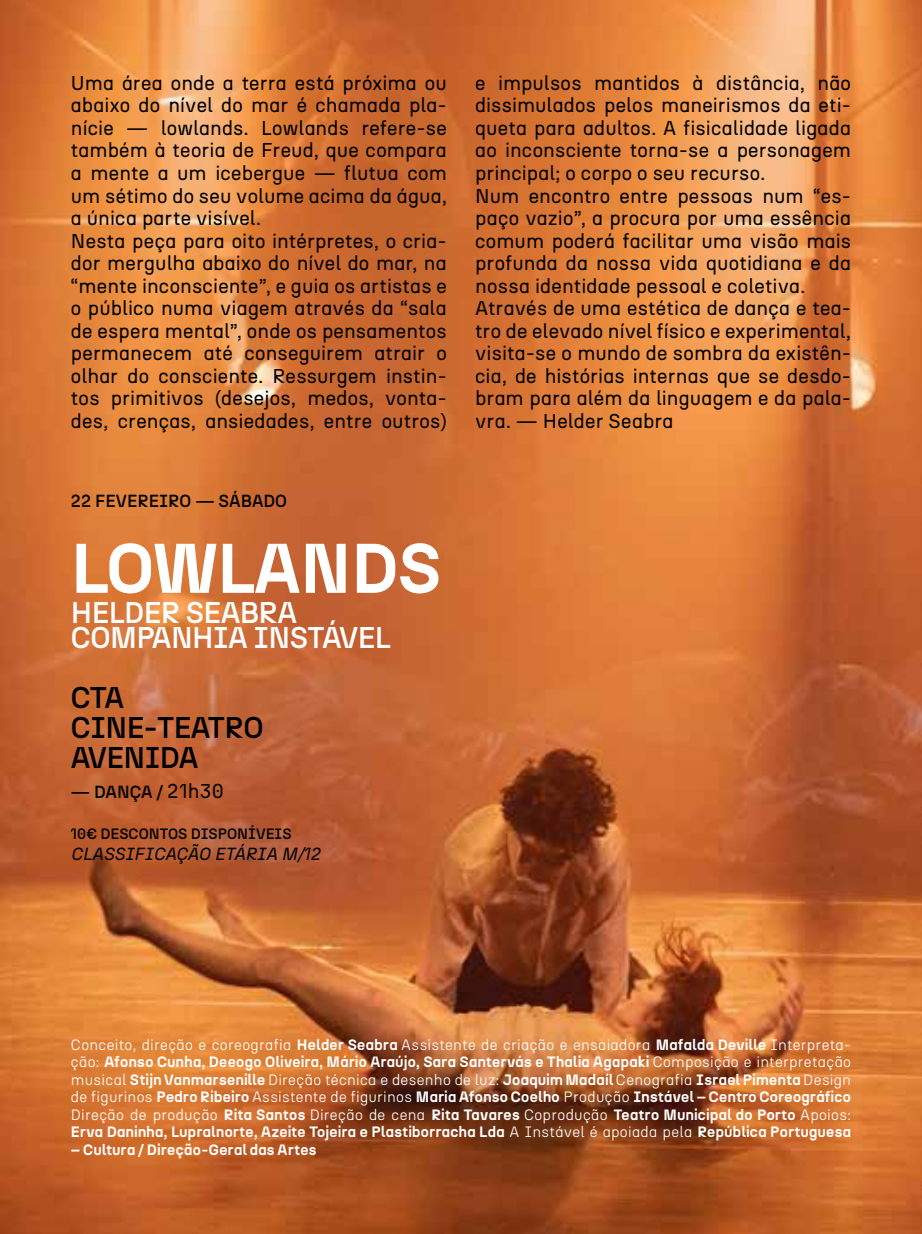
<style>
.page{position:relative;width:922px;height:1234px;background:#fff}
.page>*{position:absolute;margin:0;border:0;box-sizing:border-box;transform-origin:0 0}
.t1{font:700 70px "N27";color:#fff}
.t2{font:500 30px/25px "N27";letter-spacing:-.02em;color:#fff}
.t3{font:500 30px/30px "N27";letter-spacing:-.02em;color:#000}
.t4{font:20px/22.5px "N27";letter-spacing:.01em;color:#000}
.t5{font:500 17.5px "N27";color:#000}
.t6{font:italic 17.5px "N27";color:#000}
.t7{font:700 15px/17.5px "N27";letter-spacing:.035em;color:#fff;text-align:justify}
.t8{font:500 15px "N27";color:#000}
.s1{font-weight:400;font-size:20px}
.s2{font-weight:300}
</style>
<div class="page">
<img style="left:0;top:0;width:921px;height:1233px">
<p class="t4" style="left:71px;top:71px;width:377px">Uma área onde a terra está próxima ou abaixo do nível do mar é chamada pla&shy;nície — lowlands. Lowlands refere-se também à teoria de Freud, que compara a mente a um icebergue — flutua com um sétimo do seu volume acima da água, a única parte visível.<br>Nesta peça para oito intérpretes, o cria&shy;dor mergulha abaixo do nível do mar, na “mente inconsciente”, e guia os artistas e o público numa viagem através da “sala de espera mental”, onde os pensamentos permanecem até conseguirem atrair o olhar do consciente. Ressurgem instin&shy;tos primitivos (desejos, medos, vonta&shy;des, crenças, ansiedades, entre outros)</p>
<p class="t5" style="left:71px;top:489px;width:217px">22 FEVEREIRO — SÁBADO</p>
<h1 class="t1" style="left:71px;top:524px;width:371px">LOWLANDS</h1>
<h2 class="t2" style="left:71px;top:599px;width:321px">HELDER SEABRA<br>COMPANHIA INSTÁVEL</h2>
<h2 class="t3" style="left:71px;top:682px;width:194px">CTA<br>CINE-TEATRO<br>AVENIDA</h2>
<p class="t5" style="left:71px;top:780px;width:154px">— DANÇA / <span class="s1">21h30</span></p>
<p class="t8" style="left:71px;top:823px;width:222px">10€ DESCONTOS DISPONÍVEIS</p>
<p class="t6" style="left:71px;top:842px;width:251px">CLASSIFICAÇÃO ETÁRIA M/12</p>
<p class="t4" style="left:475px;top:71px;width:377px">e impulsos mantidos à distância, não dissimulados pelos maneirismos da eti&shy;queta para adultos. A fisicalidade ligada ao inconsciente torna-se a personagem principal; o corpo o seu recurso.<br>Num encontro entre pessoas num “es&shy;paço vazio”, a procura por uma essência comum poderá facilitar uma visão mais profunda da nossa vida quotidiana e da nossa identidade pessoal e coletiva.<br>Através de uma estética de dança e tea&shy;tro de elevado nível físico e experimental, visita-se o mundo de sombra da existên&shy;cia, de histórias internas que se desdo&shy;bram para além da linguagem e da pala&shy;vra. — Helder Seabra</p>
<p class="t7" style="left:71px;top:1035px;width:781px"><span class="s2">Conceito, direção e coreografia</span> Helder Seabra <span class="s2">Assistente de criação e ensaiadora</span> Mafalda Deville <span class="s2">Interpreta&shy;ção:</span> Afonso Cunha, Deeogo Oliveira, Mário Araújo, Sara Santervás e Thalia Agapaki <span class="s2">Composição e interpretação musical</span> Stijn Vanmarsenille <span class="s2">Direção técnica e desenho de luz:</span> Joaquim Madaíl <span class="s2">Cenografia</span> Israel Pimenta <span class="s2">Design de figurinos</span> Pedro Ribeiro <span class="s2">Assistente de figurinos</span> Maria Afonso Coelho <span class="s2">Produção</span> Instável – Centro Coreográfico <span class="s2">Direção de produção</span> Rita Santos <span class="s2">Direção de cena</span> Rita Tavares <span class="s2">Coprodução</span> Teatro Municipal do Porto <span class="s2">Apoios:<br></span>Erva Daninha, Lupralnorte, Azeite Tojeira e Plastiborracha Lda <span class="s2">A Instável é apoiada pela</span> República Portuguesa</p>
<p class="t7" style="left:71px;top:1140px;width:247px">– Cultura / Direção-Geral das Artes</p>
</div>
